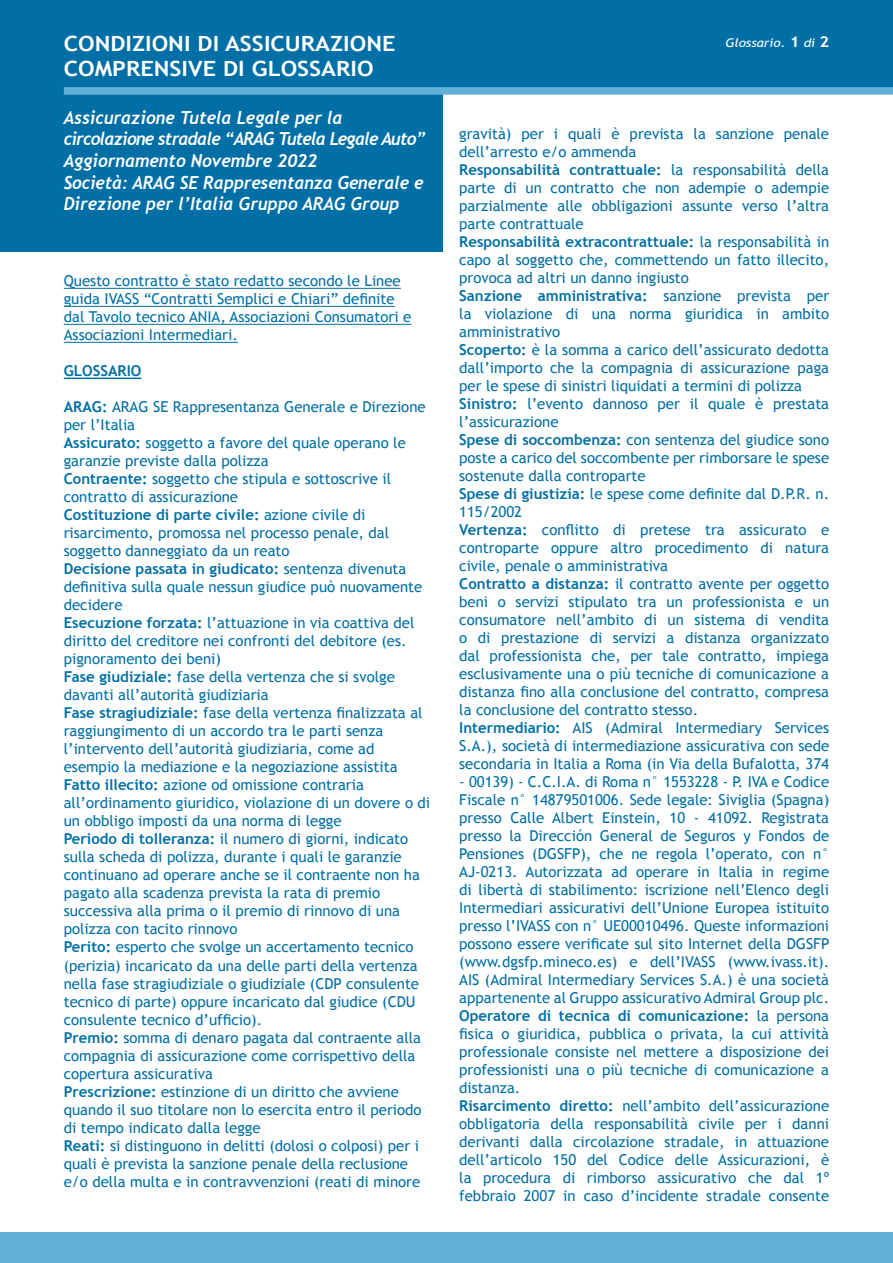
<style>
.page{position:relative;width:893px;height:1263px;background:#fff}
.page>*{position:absolute;margin:0;border:0;box-sizing:border-box;transform-origin:0 0}
.t1{font:700 21px/25.2px "Trebuchet MS";color:#fff;scale:1.12 1}
.t2{font:italic 700 18px/21.6px "Trebuchet";color:#fff;scale:.95 1}
.t3{font:15px/18px "Trebuchet MS";color:#006fa5}
.t4{font:700 15px "Trebuchet MS";color:#006fa5}
.t5{font:italic 12px "Trebuchet MS";color:#fff;scale:1.12 1}
.s1{font-weight:700;font-style:normal;font-size:15px}
.s2{font-weight:700}
</style>
<div class="page">
<hr style="left:64px;top:288px;width:337px;height:1px;background:#006fa5">
<hr style="left:64px;top:306px;width:331px;height:1px;background:#006fa5">
<hr style="left:64px;top:324px;width:347px;height:1px;background:#006fa5">
<hr style="left:64px;top:342px;width:174px;height:1px;background:#006fa5">
<hr style="left:64px;top:378px;width:77px;height:1px;background:#006fa5">
<div style="left:0;top:91px;width:442px;height:161px;background:#006fa5"></div>
<div style="left:0;top:1232px;width:893px;height:31px;background:#60b1d5"></div>
<div style="left:0;top:0;width:893px;height:91px;background:#006fa5"></div>
<div style="left:64px;top:87px;width:829px;height:8px;background:#60b1d5"></div>
<h1 class="t1" style="left:64px;top:31px;width:298px">CONDIZIONI DI ASSICURAZIONE<br>COMPRENSIVE DI GLOSSARIO</h1>
<p class="t5" style="left:725px;top:35px;width:94px">Glossario. <span class="s1">1</span> di <span class="s1">2</span></p>
<h1 class="t1" style="left:64px;top:53px;width:145px">AUTOVETTURE</h1>
<p class="t2" style="left:64px;top:107px;width:382px">Assicurazione Tutela Legale per la circolazione stradale “ARAG Tutela Legale Auto” Aggiornamento Novembre 2022<br>Società: ARAG SE Rappresentanza Generale e Direzione per l’Italia Gruppo ARAG Group</p>
<p class="t3" style="left:64px;top:272px;width:349px">Questo contratto è stato redatto secondo le Linee guida IVASS “Contratti Semplici e Chiari” definite dal Tavolo tecnico ANIA, Associazioni Consumatori e Associazioni Intermediari.</p>
<p class="t4" style="left:64px;top:362px;width:79px">GLOSSARIO</p>
<p class="t3" style="left:64px;top:398px;width:368px"><span class="s2">ARAG:</span> ARAG SE Rappresentanza Generale e Direzione per l’Italia<br><span class="s2">Assicurato:</span> soggetto a favore del quale operano le garanzie previste dalla polizza<br><span class="s2">Contraente:</span> soggetto che stipula e sottoscrive il contratto di assicurazione<br><span class="s2">Costituzione di parte civile:</span> azione civile di risarcimento, promossa nel processo penale, dal soggetto danneggiato da un reato<br><span class="s2">Decisione passata in giudicato:</span> sentenza divenuta definitiva sulla quale nessun giudice può nuovamente decidere<br><span class="s2">Esecuzione forzata:</span> l’attuazione in via coattiva del diritto del creditore nei confronti del debitore (es. pignoramento dei beni)<br><span class="s2">Fase giudiziale:</span> fase della vertenza che si svolge davanti all’autorità giudiziaria<br><span class="s2">Fase stragiudiziale:</span> fase della vertenza finalizzata al raggiungimento di un accordo tra le parti senza l’intervento dell’autorità giudiziaria, come ad esempio la mediazione e la negoziazione assistita <span class="s2">Fatto illecito:</span> azione od omissione contraria all’ordinamento giuridico, violazione di un dovere o di un obbligo imposti da una norma di legge<br><span class="s2">Periodo di tolleranza:</span> il numero di giorni, indicato sulla scheda di polizza, durante i quali le garanzie continuano ad operare anche se il contraente non ha pagato alla scadenza prevista la rata di premio successiva alla prima o il premio di rinnovo di una polizza con tacito rinnovo<br><span class="s2">Perito:</span> esperto che svolge un accertamento tecnico (perizia) incaricato da una delle parti della vertenza nella fase stragiudiziale o giudiziale (CDP consulente tecnico di parte) oppure incaricato dal giudice (CDU consulente tecnico d’ufficio).<br><span class="s2">Premio:</span> somma di denaro pagata dal contraente alla compagnia di assicurazione come corrispettivo della copertura assicurativa<br><span class="s2">Prescrizione:</span> estinzione di un diritto che avviene quando il suo titolare non lo esercita entro il periodo di tempo indicato dalla legge<br><span class="s2">Reati:</span> si distinguono in delitti (dolosi o colposi) per i quali è prevista la sanzione penale della reclusione e/o della multa e in contravvenzioni (reati di minore</p>
<p class="t3" style="left:459px;top:125px;width:371px">gravità) per i quali è prevista la sanzione penale dell’arresto e/o ammenda<br><span class="s2">Responsabilità contrattuale:</span> la responsabilità della parte di un contratto che non adempie o adempie parzialmente alle obbligazioni assunte verso l’altra parte contrattuale<br><span class="s2">Responsabilità extracontrattuale:</span> la responsabilità in capo al soggetto che, commettendo un fatto illecito, provoca ad altri un danno ingiusto<br><span class="s2">Sanzione amministrativa:</span> sanzione prevista per la violazione di una norma giuridica in ambito amministrativo<br><span class="s2">Scoperto:</span> è la somma a carico dell’assicurato dedotta dall’importo che la compagnia di assicurazione paga per le spese di sinistri liquidati a termini di polizza <span class="s2">Sinistro:</span> l’evento dannoso per il quale è prestata l’assicurazione<br><span class="s2">Spese di soccombenza:</span> con sentenza del giudice sono poste a carico del soccombente per rimborsare le spese sostenute dalla controparte<br><span class="s2">Spese di giustizia:</span> le spese come definite dal D.P.R. n.<br>115/2002<br><span class="s2">Vertenza:</span> conflitto di pretese tra assicurato e controparte oppure altro procedimento di natura civile, penale o amministrativa<br><span class="s2">Contratto a distanza:</span> il contratto avente per oggetto beni o servizi stipulato tra un professionista e un consumatore nell’ambito di un sistema di vendita o di prestazione di servizi a distanza organizzato dal professionista che, per tale contratto, impiega esclusivamente una o più tecniche di comunicazione a distanza fino alla conclusione del contratto, compresa la conclusione del contratto stesso.<br><span class="s2">Intermediario:</span> AIS (Admiral Intermediary Services S.A.), società di intermediazione assicurativa con sede secondaria in Italia a Roma (in Via della Bufalotta, 374</p>
<p class="t3" style="left:459px;top:773px;width:372px">- 00139) - C.C.I.A. di Roma n° 1553228 - P. IVA e Codice Fiscale n° 14879501006. Sede legale: Siviglia (Spagna) presso Calle Albert Einstein, 10 - 41092. Registrata presso la Dirección General de Seguros y Fondos de Pensiones (DGSFP), che ne regola l’operato, con n° AJ-0213. Autorizzata ad operare in Italia in regime di libertà di stabilimento: iscrizione nell’Elenco degli Intermediari assicurativi dell’Unione Europea istituito presso l’IVASS con n° UE00010496. Queste informazioni possono essere verificate sul sito Internet della DGSFP (www.dgsfp.mineco.es) e dell’IVASS (www.ivass.it).<br>AIS (Admiral Intermediary Services S.A.) è una società appartenente al Gruppo assicurativo Admiral Group plc.<br><span class="s2">Operatore di tecnica di comunicazione:</span> la persona fisica o giuridica, pubblica o privata, la cui attività professionale consiste nel mettere a disposizione dei professionisti una o più tecniche di comunicazione a distanza.<br><span class="s2">Risarcimento diretto:</span> nell’ambito dell’assicurazione obbligatoria della responsabilità civile per i danni derivanti dalla circolazione stradale, in attuazione dell’articolo 150 del Codice delle Assicurazioni, è la procedura di rimborso assicurativo che dal 1º febbraio 2007 in caso d’incidente stradale consente</p>
</div>
